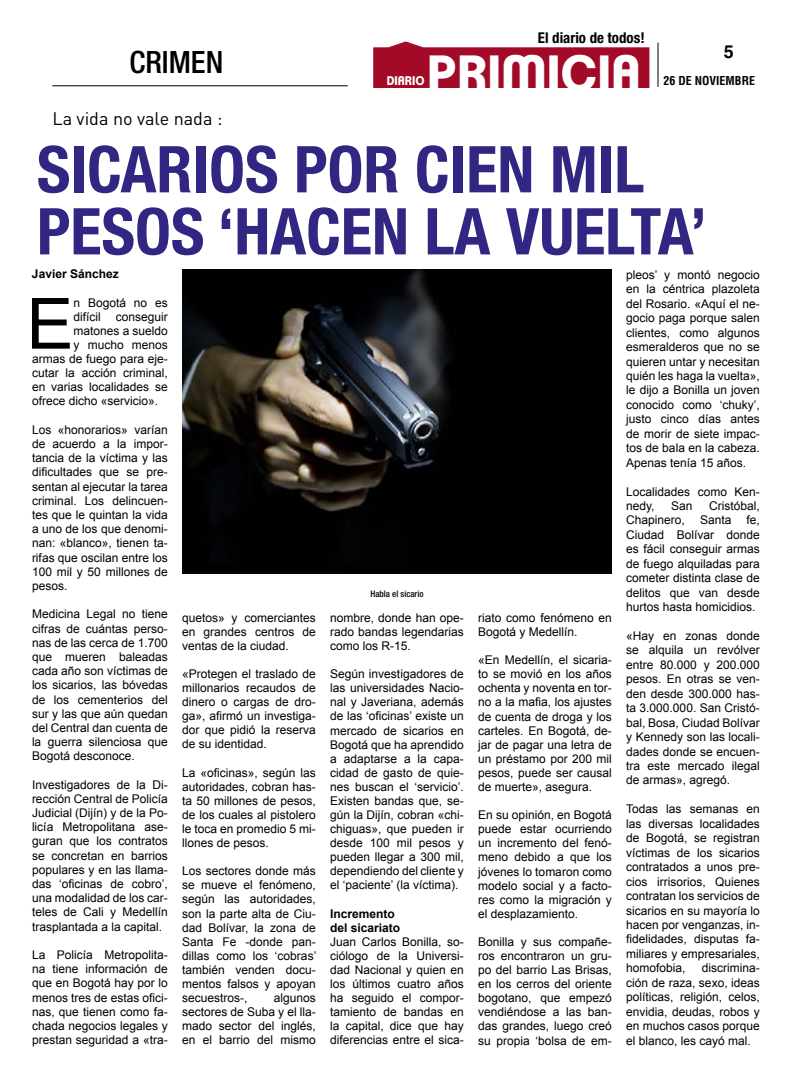
<style>
.page{position:relative;width:794px;height:1078px;background:#fff}
.page>*{position:absolute;margin:0;border:0;box-sizing:border-box;transform-origin:0 0}
.t1{font:70.7px "Arial";color:#000}
.t2{font:700 condensed 64.6px/62px "Helvetica Neue LT Std";color:#312783}
.t3{font:700 49.4px "Clemente P Dam";color:#fff}
.t4{font:500 condensed 30.7px "Helvetica Neue LT Std";color:#000}
.t5{font:18px "DINOT";color:#000}
.t6{font:700 18px "Helvetica LT Std";color:#000}
.t7{font:700 condensed 14.9px "Helvetica Neue LT Std";color:#000}
.t8{font:700 12.2px "Clemente P Dam";color:#fff;scale:.96 1}
.t9{font:12px/14.1px "Arial";color:#000;text-align:justify}
.t10{font:700 12px/14.1px "Arial";color:#000}
.t11{font:700 condensed 12px "Helvetica LT Std";color:#000}
.t12{font:500 condensed 9px "Helvetica Neue LT Std";color:#000}
.s1{color:#fff}
</style>
<div class="page">
<hr style="left:657px;top:43px;width:1px;height:44px;background:#000">
<hr style="left:52px;top:85px;width:296px;height:1px;background:#000">
<img style="left:182px;top:269px;width:430px;height:304px">
<svg style="left:373px;top:42px;width:276px;height:46px;background:#ad243e"></svg>
<p class="t7" style="left:538px;top:29px;width:113px">El diario de todos!<span class="s1">!</span></p>
<h3 class="t6" style="left:724px;top:41px;width:12px">5</h3>
<h3 class="t4" style="left:129px;top:44px;width:95px">CRIMEN</h3>
<h3 class="t5" style="left:52px;top:107px;width:171px">La vida no vale nada :</h3>
<h2 class="t2" style="left:37px;top:137px;width:671px">SICARIOS POR CIEN MIL<br>PESOS ‘HACEN LA VUELTA’</h2>
<p class="t10" style="left:32px;top:267px;width:88px">Javier Sánchez</p>
<h1 class="t1" style="left:26px;top:277px;width:49px">E</h1>
<p class="t9" style="left:74px;top:295px;width:96px">n Bogotá no es</p>
<h3 class="t3" style="left:427px;top:43px;width:215px">PRIMICIA</h3>
<p class="t11" style="left:663px;top:73px;width:93px">26 DE NOVIEMBRE</p>
<p class="t8" style="left:387px;top:73px;width:41px">DIARIO</p>
<p class="t9" style="left:626px;top:267px;width:135px;line-height:14.4px">pleos’ y montó negocio en la céntrica plazoleta del Rosario. «Aquí el ne&shy;gocio paga porque salen clientes, como algunos esmeralderos que no se quieren untar y necesitan quién les haga la vuelta», le dijo a Bonilla un joven conocido como ‘chuky’, justo cinco días antes de morir de siete impac&shy;tos de bala en la cabeza.<br>Apenas tenía 15 años.</p>
<p class="t9" style="left:626px;top:484px;width:135px;line-height:14.4px">Localidades como Ken&shy;nedy,</p>
<p class="t9" style="left:74px;top:309px;width:96px">difícil conseguir</p>
<p class="t9" style="left:74px;top:323px;width:96px">matones a sueldo</p>
<p class="t9" style="left:74px;top:337px;width:96px">y mucho menos</p>
<p class="t9" style="left:32px;top:351px;width:137px">armas de fuego para eje-</p>
<p class="t9" style="left:32px;top:366px;width:137px">cutar la acción criminal,</p>
<p class="t9" style="left:32px;top:380px;width:137px">en varias localidades se</p>
<p class="t9" style="left:32px;top:394px;width:128px">ofrece dicho «servicio».</p>
<p class="t9" style="left:32px;top:422px;width:137px">Los «honorarios» varían de acuerdo a la impor&shy;tancia de la víctima y las dificultades que se pre&shy;sentan al ejecutar la tarea criminal. Los delincuen&shy;tes que le quintan la vida a uno de los que denomi&shy;nan: «blanco», tienen ta&shy;rifas que oscilan entre los 100 mil y 50 millones de pesos.</p>
<p class="t9" style="left:32px;top:607px;width:137px">Medicina Legal no tiene cifras de cuántas perso&shy;nas de las cerca de 1.700 que mueren baleadas cada año son víctimas de los sicarios, las bóvedas de los cementerios del sur y las que aún quedan del Central dan cuenta de la guerra silenciosa que Bogotá desconoce.</p>
<p class="t9" style="left:32px;top:777px;width:137px">Investigadores de la Di&shy;rección Central de Policía Judicial (Dijín) y de la Po&shy;licía Metropolitana ase&shy;guran que los contratos se concretan en barrios populares y en las llama&shy;das ‘oficinas de cobro’, una modalidad de los car&shy;teles de Cali y Medellín trasplantada a la capital.</p>
<p class="t9" style="left:32px;top:947px;width:137px">La Policía Metropolita&shy;na tiene información de que en Bogotá hay por lo menos tres de estas ofici&shy;nas, que tienen como fa&shy;chada negocios legales y prestan seguridad a «tra-</p>
<p class="t9" style="left:671px;top:498px;width:23px">San</p>
<p class="t9" style="left:709px;top:498px;width:52px">Cristóbal,</p>
<p class="t9" style="left:626px;top:513px;width:60px">Chapinero,</p>
<p class="t9" style="left:700px;top:513px;width:33px">Santa</p>
<p class="t9" style="left:626px;top:513px;width:135px;line-height:14.4px;text-indent:120px">fe, Ciudad Bolívar donde es fácil conseguir armas de fuego alquiladas para cometer distinta clase de delitos que van desde hurtos hasta homicidios.</p>
<p class="t9" style="left:626px;top:628px;width:135px;line-height:14.4px">«Hay en zonas donde se alquila un revólver entre 80.000 y 200.000 pesos. En otras se ven&shy;den desde 300.000 has&shy;ta 3.000.000. San Cristó&shy;bal, Bosa, Ciudad Bolívar y Kennedy son las locali&shy;dades donde se encuen&shy;tra este mercado ilegal de armas», agregó.</p>
<p class="t9" style="left:626px;top:801px;width:135px;line-height:14.4px">Todas las semanas en las diversas localidades de Bogotá, se registran víctimas de los sicarios contratados a unos pre&shy;cios irrisorios, Quienes contratan los servicios de sicarios en su mayoría lo hacen por venganzas, in&shy;fidelidades, disputas fa&shy;miliares y empresariales, homofobia,</p>
<p class="t12" style="left:370px;top:588px;width:55px">Habla el sicario</p>
<p class="t9" style="left:478px;top:610px;width:135px">riato como fenómeno en<br>Bogotá y Medellín.</p>
<p class="t9" style="left:478px;top:653px;width:135px">«En Medellín, el sicaria&shy;to se movió en los años ochenta y noventa en tor&shy;no a la mafia, los ajustes de cuenta de droga y los carteles. En Bogotá, de&shy;jar de pagar una letra de un préstamo por 200 mil pesos, puede ser causal de muerte», asegura.</p>
<p class="t9" style="left:478px;top:807px;width:135px">En su opinión, en Bogotá puede estar ocurriendo un incremento del fenó&shy;meno debido a que los jóvenes lo tomaron como modelo social y a facto&shy;res como la migración y el desplazamiento.</p>
<p class="t9" style="left:478px;top:934px;width:135px">Bonilla y sus compañe&shy;ros encontraron un gru&shy;po del barrio Las Brisas, en los cerros del oriente bogotano, que empezó vendiéndose a las ban&shy;das grandes, luego creó su propia ‘bolsa de em-</p>
<p class="t9" style="left:182px;top:610px;width:135px">quetos» y comerciantes en grandes centros de ventas de la ciudad.</p>
<p class="t9" style="left:182px;top:666px;width:135px">«Protegen el traslado de millonarios recaudos de dinero o cargas de dro&shy;ga», afirmó un investiga&shy;dor que pidió la reserva de su identidad.</p>
<p class="t9" style="left:182px;top:765px;width:135px">La «oficinas», según las autoridades, cobran has&shy;ta 50 millones de pesos, de los cuales al pistolero le toca en promedio 5 mi&shy;llones de pesos.</p>
<p class="t9" style="left:182px;top:863px;width:136px">Los sectores donde más se mueve el fenómeno, según las autoridades, son la parte alta de Ciu&shy;dad Bolívar, la zona de Santa Fe -donde pan&shy;dillas como los ‘cobras’ también venden docu&shy;mentos falsos y apoyan secuestros-,</p>
<p class="t9" style="left:330px;top:610px;width:135px">nombre, donde han ope&shy;rado bandas legendarias como los R-15.</p>
<p class="t9" style="left:330px;top:667px;width:135px">Según investigadores de las universidades Nacio&shy;nal y Javeriana, además de las ‘oficinas’ existe un mercado de sicarios en Bogotá que ha aprendido a adaptarse a la capa&shy;cidad de gasto de quie&shy;nes buscan el ‘servicio’.<br>Existen bandas que, se&shy;gún la Dijín, cobran «chi&shy;chiguas», que pueden ir desde 100 mil pesos y pueden llegar a 300 mil, dependiendo del cliente y el ‘paciente’ (la víctima).</p>
<p class="t10" style="left:330px;top:906px;width:72px">Incremento del sicariato</p>
<p class="t9" style="left:330px;top:934px;width:135px">Juan Carlos Bonilla, so&shy;ciólogo de la Universi&shy;dad Nacional y quien en los últimos cuatro años ha seguido el compor&shy;tamiento de bandas en la capital, dice que hay diferencias entre el sica-</p>
<p class="t9" style="left:626px;top:960px;width:135px;line-height:14.4px;text-indent:76px">discrimina&shy;ción de raza, sexo, ideas políticas, religión, celos, envidia, deudas, robos y en muchos casos porque el blanco, les cayó mal.</p>
<p class="t9" style="left:182px;top:990px;width:135px;text-indent:92px">algunos sectores de Suba y el lla&shy;mado sector del inglés, en el barrio del mismo</p>
</div>
